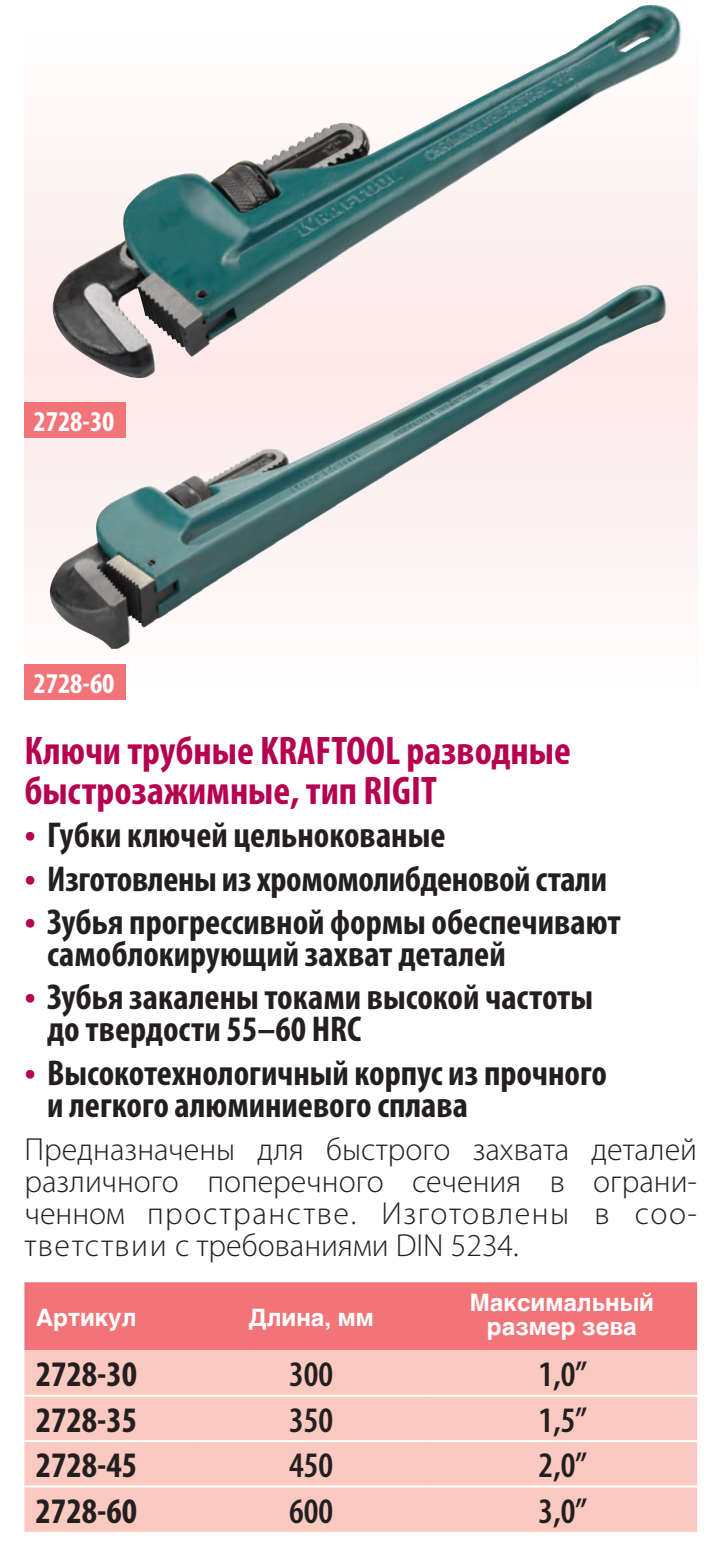
<style>
.page{position:relative;width:718px;height:1552px;background:#fff}
.page>*{position:absolute;margin:0;border:0;box-sizing:border-box;transform-origin:0 0}
.Zagolovok_art_HAND{font:700 condensed 40px/40px "Myriad Pro";color:#b60150}
.Text_bullet_HAND{font:700 condensed 36px/32px "Myriad Pro";color:#231f20}
.Table_style_artikul{font:700 condensed 36px "Myriad Pro";color:#231f20}
.Table_Style_HAND{font:600 condensed 36px "Myriad Pro";color:#231f20}
.Text_HAND{font:300 32px/32px "Myriad Pro";letter-spacing:.04em;color:#231f20;text-align:justify}
._7_2_artikul_vinos{font:700 condensed 28.8px "Myriad Pro";color:#fff}
.Table_zagolovok_HAND{font:700 24px/24px "Helios";color:#fff;text-align:center}
.s1{font-size:40px;color:#b60150}
</style>
<div class="page">
<svg style="left:24px;top:14px;width:673px;height:686px"></svg>
<div style="left:24px;top:1282px;width:673px;height:68px;background:#f27478"></div>
<div style="left:24px;top:1350px;width:673px;height:181px;background:#fac9bf"></div>
<hr style="left:24px;top:1394px;width:172px;height:2px;background:#fff">
<hr style="left:196px;top:1394px;width:230px;height:2px;background:#fff">
<hr style="left:426px;top:1394px;width:271px;height:2px;background:#fff">
<hr style="left:24px;top:1439px;width:172px;height:2px;background:#fff">
<hr style="left:196px;top:1439px;width:230px;height:2px;background:#fff">
<hr style="left:426px;top:1439px;width:271px;height:2px;background:#fff">
<hr style="left:24px;top:1485px;width:172px;height:2px;background:#fff">
<hr style="left:196px;top:1485px;width:230px;height:2px;background:#fff">
<hr style="left:426px;top:1485px;width:271px;height:2px;background:#fff">
<img style="left:51px;top:7px;width:589px;height:277px">
<img style="left:41px;top:284px;width:627px;height:365px">
<div style="left:24px;top:664px;width:101px;height:36px;background:#f27478"></div>
<div style="left:24px;top:402px;width:101px;height:36px;background:#f27478"></div>
<p class="_7_2_artikul_vinos" style="left:33px;top:405px;width:83px">2728-30</p>
<p class="_7_2_artikul_vinos" style="left:33px;top:667px;width:83px">2728-60</p>
<p class="Zagolovok_art_HAND" style="left:24px;top:731px;width:548px">Ключи трубные KRAFTOOL разводные быстрозажимные, тип RIGIT</p>
<p class="Text_bullet_HAND" style="left:24px;top:819px;width:422px"><span class="s1">•</span> Губки ключей цельнокованые</p>
<p class="Text_bullet_HAND" style="left:24px;top:863px;width:584px"><span class="s1">•</span> Изготовлены из хромомолибденовой стали</p>
<p class="Text_bullet_HAND" style="left:47px;top:906px;width:575px;text-indent:-23px"><span class="s1">•</span> Зубья прогрессивной формы обеспечивают самоблокирующий захват деталей</p>
<p class="Text_bullet_HAND" style="left:47px;top:981px;width:547px;text-indent:-23px"><span class="s1">•</span> Зубья закалены токами высокой частоты до твердости 55–60 HRC</p>
<p class="Text_bullet_HAND" style="left:47px;top:1057px;width:561px;text-indent:-23px"><span class="s1">•</span> Высокотехнологичный корпус из прочного и легкого алюминиевого сплава</p>
<p class="Text_HAND" style="left:24px;top:1133px;width:674px">Предназначены для быстрого захвата деталей различного поперечного сечения в ограни&shy;ченном пространстве. Изготовлены в соо&shy;тветствии с требованиями DIN 5234.</p>
<p class="Table_zagolovok_HAND" style="left:36px;top:1304px;width:102px">Артикул</p>
<p class="Table_zagolovok_HAND" style="left:248px;top:1304px;width:127px">Длина, мм</p>
<p class="Table_zagolovok_HAND" style="left:469px;top:1290px;width:186px">Максимальный размер зева</p>
<p class="Table_style_artikul" style="left:36px;top:1353px;width:103px">2728-30</p>
<p class="Table_Style_HAND" style="left:289px;top:1354px;width:46px">300</p>
<p class="Table_Style_HAND" style="left:538px;top:1354px;width:50px">1,0”</p>
<p class="Table_style_artikul" style="left:36px;top:1399px;width:103px">2728-35</p>
<p class="Table_Style_HAND" style="left:289px;top:1400px;width:46px">350</p>
<p class="Table_Style_HAND" style="left:538px;top:1400px;width:50px">1,5”</p>
<p class="Table_style_artikul" style="left:36px;top:1445px;width:103px">2728-45</p>
<p class="Table_Style_HAND" style="left:289px;top:1445px;width:46px">450</p>
<p class="Table_Style_HAND" style="left:538px;top:1445px;width:50px">2,0”</p>
<p class="Table_style_artikul" style="left:36px;top:1491px;width:103px">2728-60</p>
<p class="Table_Style_HAND" style="left:289px;top:1491px;width:46px">600</p>
<p class="Table_Style_HAND" style="left:538px;top:1491px;width:50px">3,0”</p>
</div>
